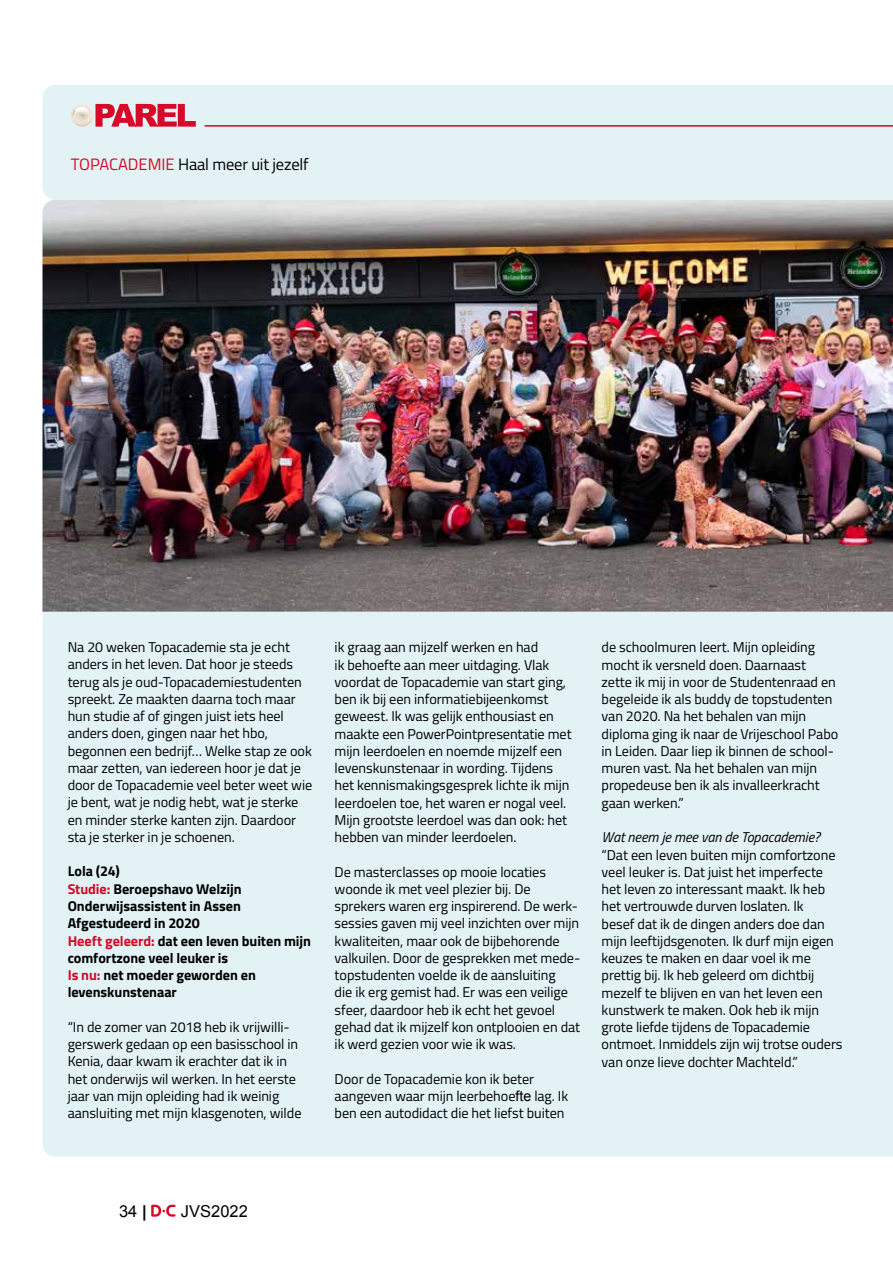
<style>
.page{position:relative;width:893px;height:1263px;background:#fff}
.page>*{position:absolute;margin:0;border:0;box-sizing:border-box;transform-origin:0 0}
.t1{font:16.5px "Titillium";letter-spacing:-.01em;color:#000}
.t2{font:16.5px "Arial";color:#000}
.t3{font:14.25px/17.2px "Titillium";letter-spacing:-.005em;color:#000}
.t4{font:700 14.25px/17.2px "Titillium";letter-spacing:-.005em;color:#000}
.t5{font:italic 14.25px "Titillium";letter-spacing:-.005em;color:#000}
.s1{color:#d70929}
.s2{font-family:"Arial"}
.s3{font-weight:700}
</style>
<div class="page">
<div style="left:43px;top:612px;width:850px;height:545px;background:#e2f2f5"></div>
<img style="left:43px;top:200px;width:850px;height:412px">
<div style="left:43px;top:85px;width:850px;height:115px;background:#e2f2f5"></div>
<hr style="left:205px;top:125px;width:688px;height:2px;background:#d70929">
<svg style="left:71px;top:104px;width:125px;height:23px;background:#dd7484"></svg>
<svg style="left:151px;top:1205px;width:24px;height:12px"></svg>
<p class="t1" style="left:71px;top:152px;width:239px"><span class="s1">TOPACADEMIE</span> Haal meer uit jezelf</p>
<p class="t3" style="left:68px;top:638px;width:246px">Na 20 weken Topacademie sta je echt anders in het leven. Dat hoor je steeds terug als je oud-Topacademiestudenten spreekt. Ze maakten daarna toch maar hun studie af of gingen juist iets heel anders doen, gingen naar het hbo, begonnen een bedrijf… Welke stap ze ook maar zetten, van iedereen hoor je dat je door de Topacademie veel beter weet wie je bent, wat je nodig hebt, wat je sterke en minder sterke kanten zijn. Daardoor sta je sterker in je schoenen.</p>
<p class="t4" style="left:68px;top:862px;width:245px">Lola (24)<br><span class="s1">Studie:</span> Beroepshavo Welzijn<br>Onderwijsassistent in Assen<br>Afgestudeerd in 2020<br><span class="s1">Heeft geleerd:</span> dat een leven buiten mijn comfortzone veel leuker is<br><span class="s1">Is nu:</span> net moeder geworden en levenskunstenaar</p>
<p class="t3" style="left:68px;top:1017px;width:235px">“In de zomer van 2018 heb ik vrijwilli&shy;gerswerk gedaan op een basisschool in Kenia, daar kwam ik erachter dat ik in het onderwijs wil werken. In het eerste jaar van mijn opleiding had ik weinig aansluiting met mijn klasgenoten, wilde</p>
<p class="t3" style="left:335px;top:638px;width:239px">ik graag aan mijzelf werken en had<br>ik behoefte aan meer uitdaging. Vlak voordat de Topacademie van start ging, ben ik bij een informatiebijeenkomst geweest. Ik was gelijk enthousiast en maakte een PowerPointpresentatie met mijn leerdoelen en noemde mijzelf een levenskunstenaar in wording. Tijdens het kennismakingsgesprek lichte ik mijn leerdoelen toe, het waren er nogal veel.<br>Mijn grootste leerdoel was dan ook: het hebben van minder leerdoelen.</p>
<p class="t3" style="left:335px;top:862px;width:247px">De masterclasses op mooie locaties woonde ik met veel plezier bij. De sprekers waren erg inspirerend. De werk&shy;sessies gaven mij veel inzichten over mijn kwaliteiten, maar ook de bijbehorende valkuilen. Door de gesprekken met mede&shy;topstudenten voelde ik de aansluiting<br>die ik erg gemist had. Er was een veilige sfeer, daardoor heb ik echt het gevoel gehad dat ik mijzelf kon ontplooien en dat ik werd gezien voor wie ik was.</p>
<p class="t3" style="left:335px;top:1069px;width:235px">Door de Topacademie kon ik beter aangeven waar mijn leerbehoe<span class="s2">fte</span> lag. Ik ben een autodidact die het liefst buiten</p>
<p class="t3" style="left:602px;top:638px;width:238px">de schoolmuren leert. Mijn opleiding mocht ik versneld doen. Daarnaast zette ik mij in voor de Studentenraad en begeleide ik als buddy de topstudenten van 2020. Na het behalen van mijn diploma ging ik naar de Vrijeschool Pabo in Leiden. Daar liep ik binnen de school&shy;muren vast. Na het behalen van mijn propedeuse ben ik als invalleerkracht gaan werken.”</p>
<p class="t5" style="left:602px;top:827px;width:220px">Wat neem je mee van de Topacademie?</p>
<p class="t3" style="left:602px;top:845px;width:242px">“Dat een leven buiten mijn comfortzone veel leuker is. Dat juist het imperfecte het leven zo interessant maakt. Ik heb het vertrouwde durven loslaten. Ik<br>besef dat ik de dingen anders doe dan mijn leeftijdsgenoten. Ik durf mijn eigen keuzes te maken en daar voel ik me prettig bij. Ik heb geleerd om dichtbij mezelf te blijven en van het leven een kunstwerk te maken. Ook heb ik mijn grote liefde tijdens de Topacademie ontmoet. Inmiddels zijn wij trotse ouders van onze lieve dochter Machteld.”</p>
<p class="t2" style="left:119px;top:1200px;width:29px">34 <span class="s3">|</span></p>
<p class="t2" style="left:181px;top:1200px;width:68px">JVS2022</p>
</div>
